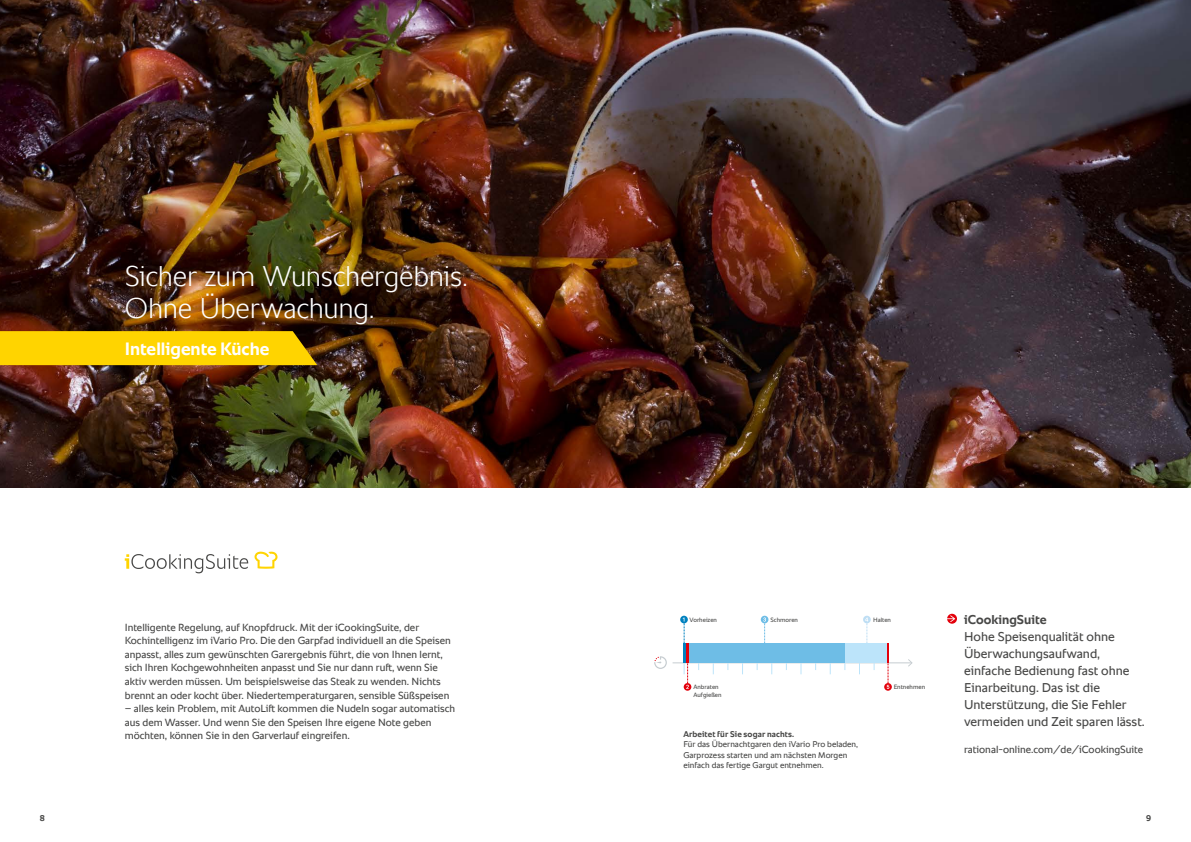
<style>
.page{position:relative;width:1191px;height:842px;background:#fff}
.page>*{position:absolute;margin:0;border:0;box-sizing:border-box;transform-origin:0 0}
.t1{font:300 29px/32px "RATIONAL Sans TT";letter-spacing:-.01em;color:#fff}
.t2{font:700 18.2px "RATIONAL Sans TT";color:#fff}
.t3{font:13px/17px "RATIONAL Sans TT";color:#484847}
.t4{font:700 13px "RATIONAL Sans TT";color:#484847}
.t5{font:10.5px/13.6px "RATIONAL Sans TT";color:#484847}
.t6{font:8.5px/10.2px "RATIONAL Sans TT";color:#484847}
.t7{font:700 8.5px "RATIONAL Sans TT";letter-spacing:.015em;color:#484847}
.t8{font:6.3px/7.6px "RATIONAL Sans TT";color:#484847}
</style>
<div class="page">
<img style="left:0;top:0;width:1191px;height:488px">
<hr style="left:672px;top:662px;width:239px;height:1px;background:#c6ccd0">
<svg style="left:908px;top:659px;width:4px;height:8px"></svg>
<svg style="left:654px;top:656px;width:13px;height:13px"></svg>
<div style="left:845px;top:643px;width:43px;height:20px;background:#bce4fa"></div>
<div style="left:689px;top:643px;width:156px;height:20px;background:#6ebde6"></div>
<hr style="left:686px;top:643px;width:3px;height:20px;background:#e3000b">
<svg style="left:680px;top:616px;width:8px;height:27px"></svg>
<svg style="left:761px;top:616px;width:7px;height:27px"></svg>
<hr style="left:887px;top:643px;width:2px;height:20px;background:#e3000b">
<svg style="left:683px;top:663px;width:8px;height:28px"></svg>
<svg style="left:863px;top:616px;width:7px;height:27px"></svg>
<svg style="left:884px;top:663px;width:8px;height:28px"></svg>
<svg style="left:125px;top:554px;width:123px;height:19px"></svg>
<svg style="left:254px;top:552px;width:23px;height:17px"></svg>
<svg style="left:947px;top:614px;width:10px;height:10px"></svg>
<div style="left:0;top:331px;width:317px;height:34px;background:#ffd400"></div>
<h1 class="t1" style="left:125px;top:260px;width:345px">Sicher zum Wunschergebnis.<br>Ohne Überwachung.</h1>
<h2 class="t2" style="left:125px;top:336px;width:146px">Intelligente Küche</h2>
<p class="t5" style="left:125px;top:620px;width:327px">Intelligente Regelung, auf Knopfdruck. Mit der iCookingSuite, der Kochintelligenz im iVario Pro. Die den Garpfad individuell an die Speisen anpasst, alles zum gewünschten Garergebnis führt, die von Ihnen lernt, sich Ihren Kochgewohnheiten anpasst und Sie nur dann ruft, wenn Sie aktiv werden müssen. Um beispielsweise das Steak zu wenden. Nichts brennt an oder kocht über. Niedertemperaturgaren, sensible Süßspeisen</p>
<p class="t5" style="left:125px;top:702px;width:332px">– alles kein Problem, mit AutoLift kommen die Nudeln sogar automatisch aus dem Wasser. Und wenn Sie den Speisen Ihre eigene Note geben möchten, können Sie in den Garverlauf eingreifen.</p>
<p class="t8" style="left:689px;top:616px;width:29px">Vorheizen</p>
<p class="t8" style="left:770px;top:616px;width:29px">Schmoren</p>
<p class="t8" style="left:873px;top:616px;width:19px">Halten</p>
<p class="t8" style="left:693px;top:683px;width:30px">Anbraten<br>Aufgießen</p>
<p class="t7" style="left:683px;top:728px;width:112px">Arbeitet für Sie sogar nachts.</p>
<p class="t6" style="left:683px;top:739px;width:176px">Für das Übernachtgaren den iVario Pro beladen,<br>Garprozess starten und am nächsten Morgen einfach das fertige Gargut entnehmen.</p>
<p class="t8" style="left:893px;top:683px;width:33px">Entnehmen</p>
<p class="t4" style="left:964px;top:610px;width:84px">iCookingSuite</p>
<p class="t3" style="left:964px;top:628px;width:182px">Hohe Speisenqualität ohne<br>Überwachungsaufwand, einfache Bedienung fast ohne<br>Einarbeitung. Das ist die<br>Unterstützung, die Sie Fehler vermeiden und Zeit sparen lässt.</p>
<p class="t5" style="left:964px;top:743px;width:181px">rational-online.com/de/iCookingSuite</p>
<p class="t7" style="left:40px;top:812px;width:7px">8</p>
<p class="t7" style="left:1146px;top:812px;width:7px">9</p>
</div>
